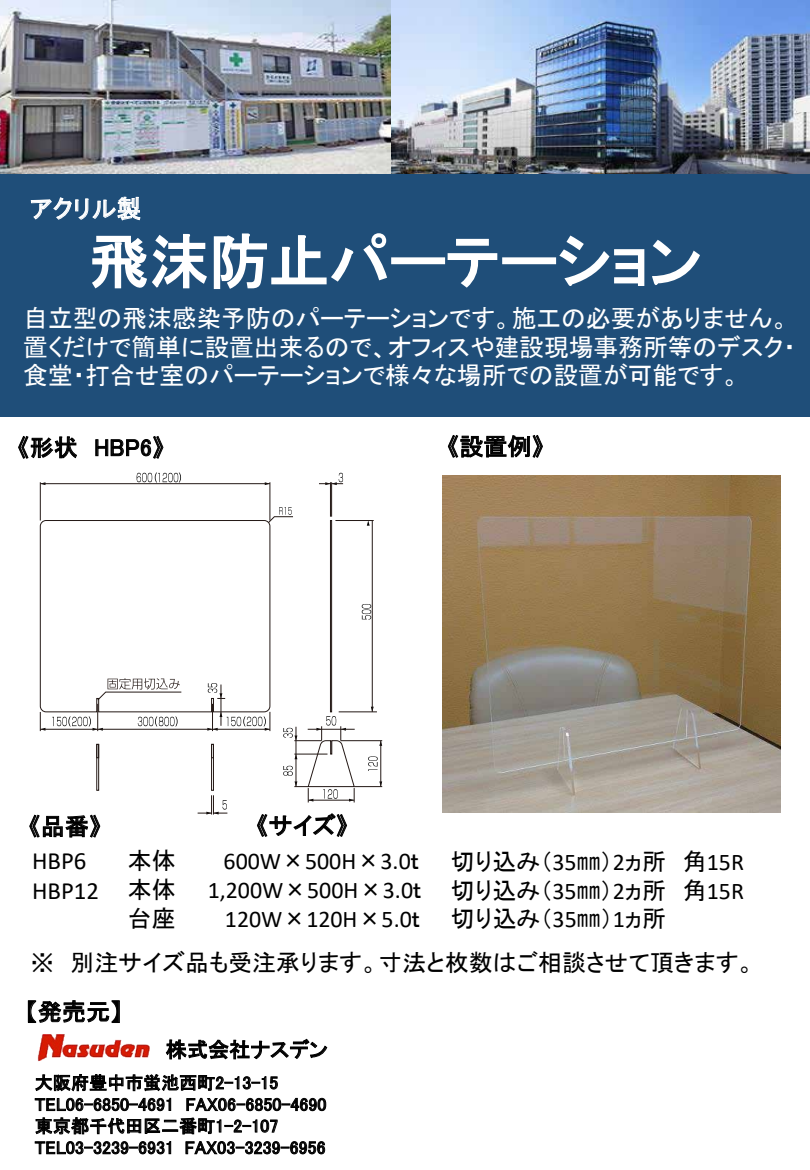
<style>
.page{position:relative;width:810px;height:1170px;background:#fff}
.page>*{position:absolute;margin:0;border:0;box-sizing:border-box;transform-origin:0 0}
.t1{font:60px "MS P Gothic";color:#fff}
.t2{font:24.9px/28.8px "MS P Gothic";color:#fff}
.t3{font:24.9px/29.7px "Calibri";color:#000}
.t4{font:24px/28.8px "MS P Gothic";color:#000;text-align:justify}
.t5{font:24px "Calibri";letter-spacing:-.005em;color:#000}
.t6{font:21px "MS P Gothic";color:#000}
.t7{font:18px/21.6px "MS P Gothic";color:#000}
.s1{font-size:65.4px}
.s2{font-size:81.75px}
.s3{font-family:"MS P Gothic"}
.s4{font-family:"Calibri"}
.s5{font-family:"MS Gothic"}
</style>
<div class="page">
<svg style="left:18px;top:436px;width:59px;height:23px"></svg>
<svg style="left:95px;top:436px;width:69px;height:23px"></svg>
<div style="left:0;top:173px;width:810px;height:244px;background:#1f4e79"></div>
<svg style="left:92px;top:233px;width:295px;height:56px"></svg>
<div style="left:391px;top:257px;width:54px;height:7px;border:2px solid #fff"></div>
<svg style="left:412px;top:235px;width:288px;height:53px"></svg>
<svg style="left:31px;top:196px;width:110px;height:24px"></svg>
<img style="left:37px;top:1034px;width:113px;height:28px">
<svg style="left:257px;top:813px;width:90px;height:24px"></svg>
<svg style="left:35px;top:1074px;width:243px;height:17px"></svg>
<svg style="left:35px;top:1098px;width:291px;height:37px"></svg>
<svg style="left:35px;top:1141px;width:136px;height:13px"></svg>
<svg style="left:186px;top:1141px;width:139px;height:14px"></svg>
<svg style="left:166px;top:1039px;width:161px;height:21px"></svg>
<svg style="left:28px;top:1000px;width:92px;height:23px"></svg>
<img style="left:443px;top:475px;width:337px;height:337px">
<svg style="left:448px;top:435px;width:95px;height:23px"></svg>
<svg style="left:29px;top:814px;width:72px;height:24px"></svg>
<img style="left:0;top:0;width:810px;height:173px">
<hr style="left:40px;top:729px;width:58px;height:1px;background:#231815">
<hr style="left:98px;top:729px;width:115px;height:1px;background:#231815">
<hr style="left:40px;top:483px;width:230px;height:1px;background:#231815">
<svg style="left:367px;top:521px;width:3px;height:5px"></svg>
<hr style="left:372px;top:521px;width:1px;height:191px;background:#231815">
<div style="left:211px;top:744px;width:3px;height:47px;border:1px solid #231815"></div>
<div style="left:211px;top:744px;width:3px;height:14px;border:1px solid #231815"></div>
<div style="left:97px;top:744px;width:2px;height:47px;border:1px solid #231815"></div>
<svg style="left:97px;top:744px;width:2px;height:14px"></svg>
<svg style="left:40px;top:520px;width:230px;height:192px"></svg>
<svg style="left:40px;top:712px;width:5px;height:19px"></svg>
<hr style="left:40px;top:482px;width:1px;height:39px;background:#231815">
<hr style="left:270px;top:482px;width:1px;height:39px;background:#231815">
<hr style="left:330px;top:482px;width:1px;height:35px;background:#231815">
<hr style="left:331px;top:482px;width:1px;height:35px;background:#231815">
<hr style="left:335px;top:520px;width:39px;height:1px;background:#231815">
<div style="left:330px;top:520px;width:2px;height:192px;border:1px solid #231815"></div>
<svg style="left:319px;top:473px;width:24px;height:12px"></svg>
<svg style="left:283px;top:707px;width:99px;height:95px"></svg>
<svg style="left:198px;top:795px;width:29px;height:20px"></svg>
<svg style="left:268px;top:507px;width:25px;height:16px"></svg>
<svg style="left:362px;top:604px;width:9px;height:16px"></svg>
<svg style="left:137px;top:473px;width:44px;height:9px"></svg>
<svg style="left:52px;top:678px;width:130px;height:53px"></svg>
<svg style="left:207px;top:683px;width:64px;height:48px"></svg>
<p class="t2" style="left:30px;top:194px;width:113px">アクリル製</p>
<h1 class="t1" style="left:80px;top:231px;width:651px"><span class="s1">ナ</span>飛<span class="s1">ノ</span>沫<span class="s1">パ</span>防<span class="s1">ワ</span>止<span class="s1">ー</span>パ<span class="s1">・</span>ー<span class="s1">ミ</span>テ<span class="s1">ラ</span>ー<span class="s1">ク</span>シ<span class="s1">ル</span>ョ<span class="s2">F</span>ン<span class="s2">O</span></h1>
<p class="t2" style="left:23px;top:303px;width:774px">自立型の飛沫感染予防のパーテーションです。施工の必要がありません。置くだけで簡単に設置出来るので、オフィスや建設現場事務所等のデスク・食堂・打合せ室のパーテーションで様々な場所での設置が可能です。</p>
<p class="t4" style="left:17px;top:433px;width:148px">《形状 HBP6》</p>
<p class="t4" style="left:447px;top:432px;width:98px">《設置例》</p>
<p class="t4" style="left:29px;top:812px;width:74px">《品番》</p>
<p class="t3" style="left:32px;top:846px;width:69px">HBP6<br>HBP12</p>
<p class="t4" style="left:256px;top:811px;width:93px">《サイズ》</p>
<p class="t4" style="left:128px;top:846px;width:49px">本体</p>
<p class="t5" style="left:224px;top:845px;width:197px">600W<span class="s3">×</span>500H<span class="s3">×</span>3.0<span class="s3">ｔ</span></p>
<p class="t4" style="left:128px;top:875px;width:49px">本体</p>
<p class="t5" style="left:208px;top:873px;width:215px">1,200W<span class="s3">×</span>500H<span class="s3">×</span>3.0<span class="s3">ｔ</span></p>
<p class="t4" style="left:128px;top:904px;width:49px">台座</p>
<p class="t5" style="left:225px;top:902px;width:196px">120W<span class="s3">×</span>120H<span class="s3">×</span>5.0<span class="s3">ｔ</span></p>
<p class="t4" style="left:451px;top:847px;width:295px">切り込み（<span class="s4">35</span>㎜）<span class="s4">2</span>ヵ所 角<span class="s4">15R</span>切り込み（<span class="s4">35</span>㎜）<span class="s4">2</span>ヵ所 角<span class="s4">15R</span>切り込み（<span class="s4">35</span>㎜）<span class="s4">1</span>ヵ所</p>
<p class="t4" style="left:30px;top:947px;width:726px"><span class="s5">※</span> 別注サイズ品も受注承ります。寸法と枚数はご相談させて頂きます。</p>
<p class="t4" style="left:26px;top:997px;width:98px">【発売元】</p>
<p class="t6" style="left:166px;top:1039px;width:163px">株式会社ナスデン</p>
<p class="t7" style="left:35px;top:1072px;width:293px">大阪府豊中市蛍池西町2-13-15<br>TEL06-6850-4691 FAX06-6850-4690東京都千代田区二番町1-2-107<br>TEL03-3239-6931 FAX03-3239-6956</p>
</div>
